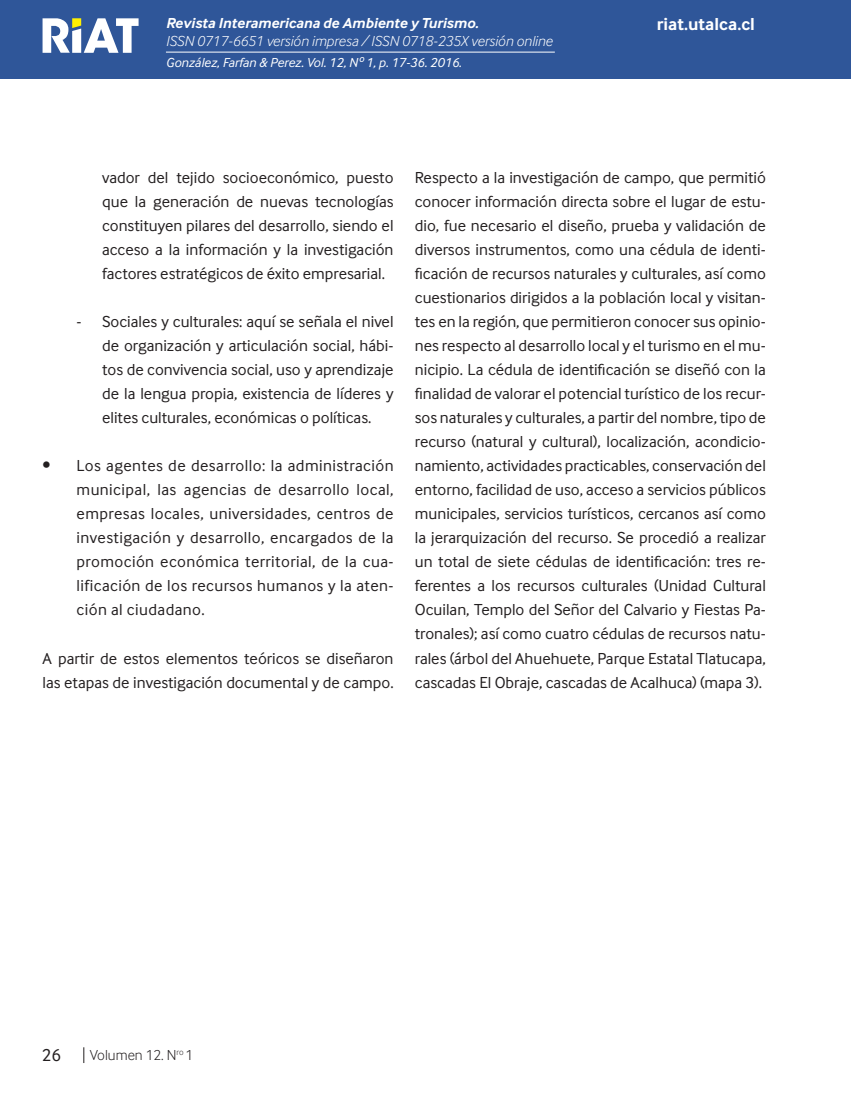
<style>
.page{position:relative;width:851px;height:1106px;background:#fff}
.page>*{position:absolute;margin:0;border:0;box-sizing:border-box;transform-origin:0 0}
.t1{font:700 18px "Inter Face";color:#fff}
.t2{font:18px "Inter Face";color:#231f20}
.Cuerpo_de_Texto{font:16.5px/24px "Inter Face";color:#231f20;text-align:justify}
.t3{font:italic 300 15px "Inter Face";color:#fff}
.t4{font:italic 700 15px "Inter Face";color:#fff}
.t5{font:300 15px "Inter Face";color:#231f20}
.t6{font:italic 13.5px "Inter Face";color:#fff}
</style>
<div class="page">
<div style="left:0;top:0;width:850px;height:79px;background:#2f5699"></div>
<hr style="left:850px;top:0;width:1px;height:79px;background:#2f5699">
<hr style="left:166px;top:52px;width:388px;height:1px;background:#fff">
<svg style="left:43px;top:18px;width:95px;height:35px"></svg>
<svg style="left:83px;top:1047px;width:1px;height:16px"></svg>
<p class="t4" style="left:166px;top:15px;width:314px">Revista Interamericana de Ambiente y Turismo.</p>
<p class="t3" style="left:166px;top:33px;width:388px">ISSN 0717-6651 versión impresa / ISSN 0718-235X versión online</p>
<p class="t6" style="left:166px;top:55px;width:297px">González, Farfan &amp; Perez. Vol. 12, Nº 1, p. 17-36. 2016.</p>
<p class="t1" style="left:656px;top:14px;width:99px">riat.utalca.cl</p>
<p class="Cuerpo_de_Texto" style="left:102px;top:166px;width:293px">vador del tejido socioeconómico, puesto que la generación de nuevas tecnologías constituyen pilares del desarrollo, siendo el acceso a la información y la investigación factores estratégicos de éxito empresarial.</p>
<p class="Cuerpo_de_Texto" style="left:102px;top:310px;width:293px;text-indent:-26px">- Sociales y culturales: aquí se señala el nivel de organización y articulación social, hábi&shy;tos de convivencia social, uso y aprendizaje de la lengua propia, existencia de líderes y elites culturales, económicas o políticas.</p>
<p class="Cuerpo_de_Texto" style="left:77px;top:454px;width:318px;text-indent:-34px">• Los agentes de desarrollo: la administración municipal, las agencias de desarrollo local, empresas locales, universidades, centros de investigación y desarrollo, encargados de la promoción económica territorial, de la cua&shy;lificación de los recursos humanos y la aten&shy;ción al ciudadano.</p>
<p class="Cuerpo_de_Texto" style="left:43px;top:646px;width:352px">A partir de estos elementos teóricos se diseñaron las etapas de investigación documental y de campo.</p>
<p class="Cuerpo_de_Texto" style="left:415px;top:166px;width:352px">Respecto a la investigación de campo, que permitió conocer información directa sobre el lugar de estu&shy;dio, fue necesario el diseño, prueba y validación de diversos instrumentos, como una cédula de identi&shy;ficación de recursos naturales y culturales, así como cuestionarios dirigidos a la población local y visitan&shy;tes en la región, que permitieron conocer sus opinio&shy;nes respecto al desarrollo local y el turismo en el mu&shy;nicipio. La cédula de identificación se diseñó con la finalidad de valorar el potencial turístico de los recur&shy;sos naturales y culturales, a partir del nombre, tipo de recurso (natural y cultural), localización, acondicio&shy;namiento, actividades practicables, conservación del entorno, facilidad de uso, acceso a servicios públicos municipales, servicios turísticos, cercanos así como la jerarquización del recurso. Se procedió a realizar un total de siete cédulas de identificación: tres re&shy;ferentes a los recursos culturales (Unidad Cultural Ocuilan, Templo del Señor del Calvario y Fiestas Pa&shy;tronales); así como cuatro cédulas de recursos natu&shy;rales (árbol del Ahuehuete, Parque Estatal Tlatucapa, cascadas El Obraje, cascadas de Acalhuca) (mapa 3).</p>
<p class="t2" style="left:42px;top:1045px;width:21px">26</p>
<p class="t5" style="left:90px;top:1046px;width:105px">Volumen 12. N<sup>ro</sup> 1</p>
</div>
